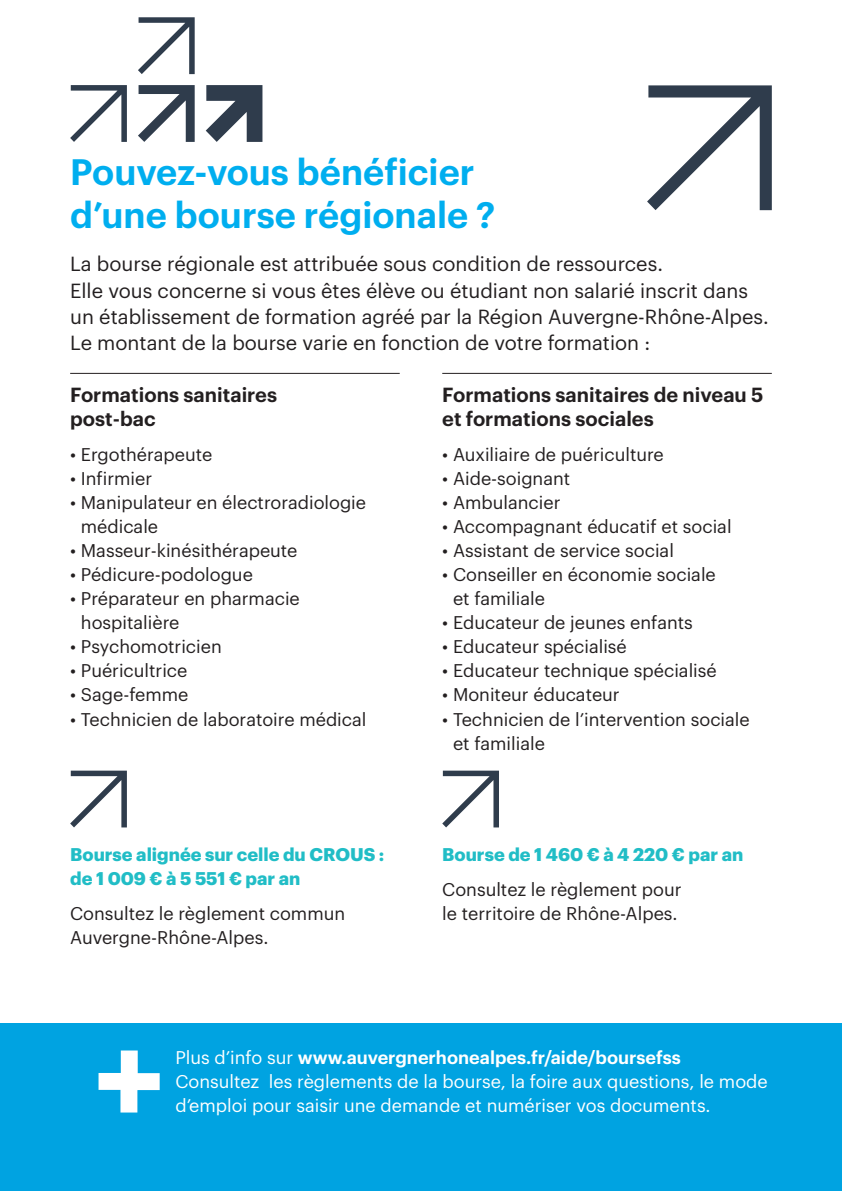
<style>
.page{position:relative;width:842px;height:1191px;background:#fff}
.page>*{position:absolute;margin:0;border:0;box-sizing:border-box;transform-origin:0 0}
.t1{font:600 36px/43.2px "Graphik";color:#00aeef}
.t2{font:20px/26px "Graphik";color:#231f20}
.t3{font:600 20px/24px "Graphik";color:#231f20}
.t4{font:18px/24px "Graphik";color:#231f20}
.t5{font:18px/24px "Graphik";color:#fff}
.t6{font:700 18px/24px "Graphik";color:#21bdc6}
.t7{font:600 18px "Graphik";color:#fff}
.s1{font-weight:400}
</style>
<div class="page">
<div style="left:0;top:1023px;width:842px;height:168px;background:#00a3e1"></div>
<hr style="left:70px;top:373px;width:330px;height:1px;background:#231f20">
<hr style="left:442px;top:373px;width:330px;height:1px;background:#231f20">
<svg style="left:138px;top:85px;width:57px;height:57px"></svg>
<svg style="left:70px;top:85px;width:57px;height:57px"></svg>
<svg style="left:70px;top:770px;width:57px;height:57px"></svg>
<svg style="left:442px;top:770px;width:57px;height:57px"></svg>
<svg style="left:206px;top:85px;width:56px;height:57px"></svg>
<svg style="left:138px;top:17px;width:57px;height:57px"></svg>
<svg style="left:98px;top:1050px;width:62px;height:63px"></svg>
<svg style="left:647px;top:85px;width:125px;height:125px"></svg>
<p class="t1" style="left:70px;top:147px;width:427px">Pouvez-vous bénéficier d’une bourse régionale ?</p>
<p class="t2" style="left:70px;top:249px;width:594px">La bourse régionale est attribuée sous condition de ressources.</p>
<p class="t2" style="left:70px;top:275px;width:700px">Elle vous concerne si vous êtes élève ou étudiant non salarié inscrit dans un établissement de formation agréé par la Région Auvergne-Rhône-Alpes.<br>Le montant de la bourse varie en fonction de votre formation :</p>
<p class="t3" style="left:70px;top:381px;width:208px">Formations sanitaires</p>
<p class="t3" style="left:70px;top:405px;width:87px">post-bac</p>
<p class="t4" style="left:70px;top:441px;width:144px">• Ergothérapeute</p>
<p class="t4" style="left:70px;top:465px;width:84px">• Infirmier</p>
<p class="t4" style="left:81px;top:489px;width:287px;text-indent:-11px">• Manipulateur en électroradiologie médicale</p>
<p class="t4" style="left:70px;top:537px;width:229px">• Masseur-kinésithérapeute</p>
<p class="t4" style="left:70px;top:561px;width:184px">• Pédicure-podologue</p>
<p class="t4" style="left:81px;top:585px;width:220px;text-indent:-11px">• Préparateur en pharmacie hospitalière</p>
<p class="t4" style="left:70px;top:633px;width:153px">• Psychomotricien</p>
<p class="t4" style="left:70px;top:657px;width:119px">• Puéricultrice</p>
<p class="t4" style="left:70px;top:681px;width:120px">• Sage-femme</p>
<p class="t4" style="left:70px;top:705px;width:298px">• Technicien de laboratoire médical</p>
<p class="t3" style="left:442px;top:381px;width:323px">Formations sanitaires de niveau 5 et formations sociales</p>
<p class="t4" style="left:442px;top:441px;width:223px">• Auxiliaire de puériculture</p>
<p class="t4" style="left:442px;top:465px;width:130px">• Aide-soignant</p>
<p class="t4" style="left:442px;top:489px;width:120px">• Ambulancier</p>
<p class="t4" style="left:442px;top:513px;width:291px">• Accompagnant éducatif et social</p>
<p class="t4" style="left:442px;top:537px;width:233px">• Assistant de service social</p>
<p class="t4" style="left:453px;top:561px;width:264px;text-indent:-11px">• Conseiller en économie sociale et familiale</p>
<p class="t4" style="left:442px;top:609px;width:252px">• Educateur de jeunes enfants</p>
<p class="t4" style="left:442px;top:633px;width:186px">• Educateur spécialisé</p>
<p class="t4" style="left:442px;top:657px;width:276px">• Educateur technique spécialisé</p>
<p class="t4" style="left:442px;top:681px;width:179px">• Moniteur éducateur</p>
<p class="t4" style="left:453px;top:705px;width:298px;text-indent:-11px">• Technicien de l’intervention sociale et familiale</p>
<p class="t6" style="left:70px;top:840px;width:316px">Bourse alignée sur celle du CROUS : de 1 009 € à 5 551 € par an</p>
<p class="t4" style="left:70px;top:900px;width:277px">Consultez le règlement commun<br>Auvergne-Rhône-Alpes.</p>
<p class="t6" style="left:442px;top:840px;width:303px">Bourse de 1 460 € à 4 220 € par an</p>
<p class="t4" style="left:442px;top:876px;width:241px">Consultez le règlement pour le territoire de Rhône-Alpes.</p>
<p class="t7" style="left:175px;top:1043px;width:507px"><span class="s1">Plus d’info sur</span> www.auvergnerhonealpes.fr/aide/boursefss</p>
<p class="t5" style="left:175px;top:1068px;width:594px">Consultez les règlements de la bourse, la foire aux questions, le mode d’emploi pour saisir une demande et numériser vos documents.</p>
</div>
